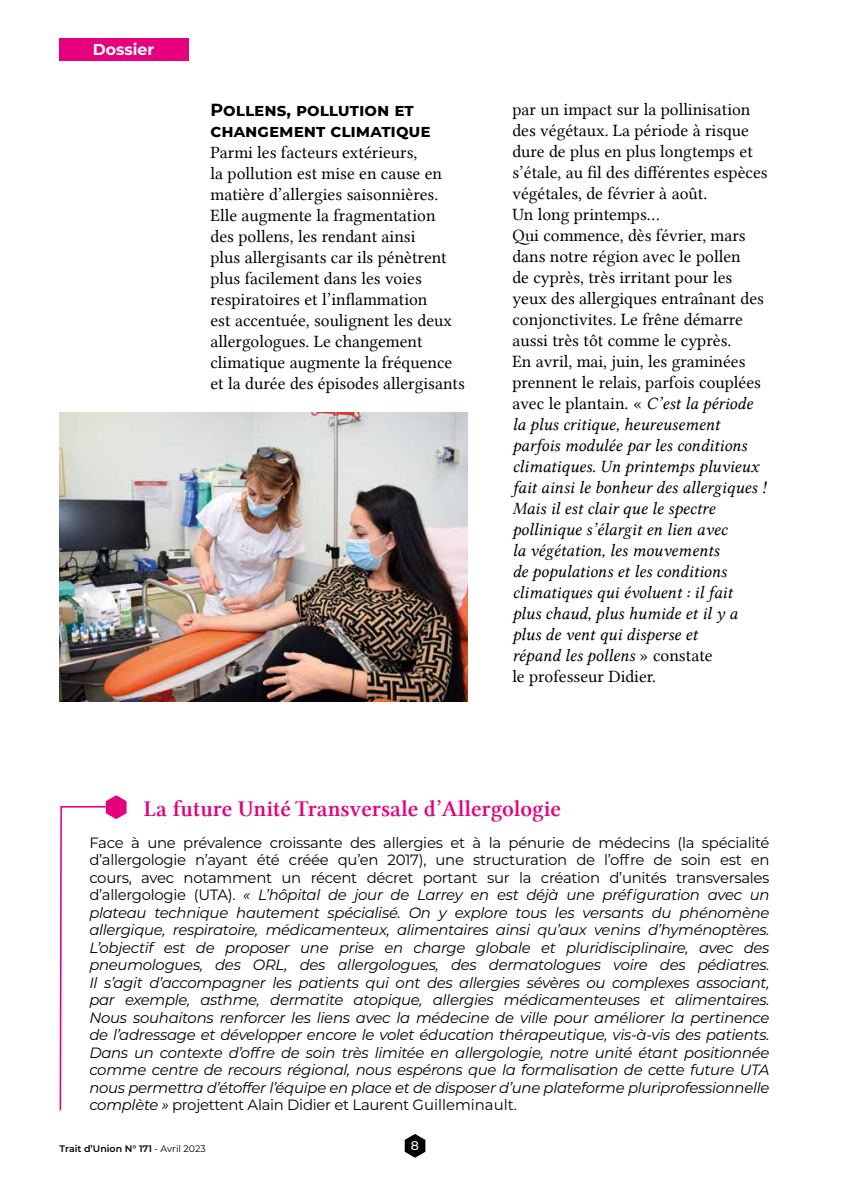
<style>
.page{position:relative;width:844px;height:1191px;background:#fff}
.page>*{position:absolute;margin:0;border:0;box-sizing:border-box;transform-origin:0 0}
.t1{font:22.75px "Lin Libertine Z";color:#e6007d}
.t2{font:17.5px/21px "Lin Libertine";color:#000}
.t3{font:17.5px/21px "Lin Libertine I";color:#000}
.t4{font:700 17.5px/21px "Montserrat";color:#000}
.t5{font:700 15.75px "Montserrat";color:#fff}
.t6{font:italic 14.88px/17.5px "Montserrat";letter-spacing:-.02em;color:#000;text-align:justify}
.t7{font:500 12.6px "Montserrat";color:#fff}
.t8{font:600 9.45px "Montserrat";color:#000}
.s1{font-family:"Lin Libertine I"}
.s2{font-family:"Lin Libertine"}
.s3{font-style:normal}
.s4{font-weight:400}
</style>
<div class="page">
<svg style="left:404px;top:1134px;width:21px;height:23px"></svg>
<div style="left:59px;top:38px;width:129px;height:22px;background:#e6007d"></div>
<svg style="left:59px;top:795px;width:67px;height:316px"></svg>
<img style="left:59px;top:413px;width:408px;height:288px">
<p class="t5" style="left:93px;top:38px;width:63px">Dossier</p>
<p class="t4" style="left:210px;top:99px;width:222px">Pollens, pollution et changement climatique</p>
<p class="t2" style="left:210px;top:142px;width:256px">Parmi les facteurs extérieurs,<br>la pollution est mise en cause en matière d’allergies saisonnières.<br>Elle augmente la fragmentation<br>des pollens, les rendant ainsi<br>plus allergisants car ils pénètrent plus facilement dans les voies respiratoires et l’inflammation<br>est accentuée, soulignent les deux allergologues. Le changement climatique augmente la fréquence et la durée des épisodes allergisants</p>
<p class="t2" style="left:512px;top:99px;width:257px">par un impact sur la pollinisation des végétaux. La période à risque dure de plus en plus longtemps et s’étale, au fil des différentes espèces végétales, de février à août.<br>Un long printemps…<br>Qui commence, dès février, mars dans notre région avec le pollen<br>de cyprès, très irritant pour les yeux des allergiques entraînant des conjonctivites. Le frêne démarre aussi très tôt comme le cyprès.<br>En avril, mai, juin, les graminées prennent le relais, parfois couplées avec le plantain. « <span class="s1">C’est la période</span></p>
<p class="t3" style="left:512px;top:414px;width:255px">la plus critique, heureusement parfois modulée par les conditions climatiques. Un printemps pluvieux fait ainsi le bonheur des allergiques !<br>Mais il est clair que le spectre pollinique s’élargit en lien avec<br>la végétation, les mouvements<br>de populations et les conditions climatiques qui évoluent : il fait<br>plus chaud, plus humide et il y a plus de vent qui disperse et<br>répand les pollens <span class="s2">» constate</span></p>
<p class="t2" style="left:512px;top:666px;width:145px">le professeur Didier.</p>
<h1 class="t1" style="left:144px;top:795px;width:418px">La future Unité Transversale d’Allergologie</h1>
<p class="t6" style="left:89px;top:833px;width:681px"><span class="s3">Face à une prévalence croissante des allergies et à la pénurie de médecins (la spécialité d’allergologie n’ayant été créée qu’en 2017), une structuration de l’offre de soin est en cours, avec notamment un récent décret portant sur la création d’unités transversales d’allergologie (UTA).</span> « L’hôpital de jour de Larrey en est déjà une préfiguration avec un plateau technique hautement spécialisé. On y explore tous les versants du phénomène allergique, respiratoire, médicamenteux, alimentaires ainsi qu’aux venins d’hyménoptères.<br>L’objectif est de proposer une prise en charge globale et pluridisciplinaire, avec des pneumologues, des ORL, des allergologues, des dermatologues voire des pédiatres.<br>Il s’agit d’accompagner les patients qui ont des allergies sévères ou complexes associant, par exemple, asthme, dermatite atopique, allergies médicamenteuses et alimentaires.<br>Nous souhaitons renforcer les liens avec la médecine de ville pour améliorer la pertinence de l’adressage et développer encore le volet éducation thérapeutique, vis-à-vis des patients.<br>Dans un contexte d’offre de soin très limitée en allergologie, notre unité étant positionnée comme centre de recours régional, nous espérons que la formalisation de cette future UTA nous permettra d’étoffer l’équipe en place et de disposer d’une plateforme pluriprofessionnelle complète » <span class="s3">projettent Alain Didier et Laurent Guilleminault.</span></p>
<p class="t8" style="left:60px;top:1141px;width:148px">Trait d’Union N° 171 <span class="s4">- Avril 2023</span></p>
<p class="t7" style="left:411px;top:1136px;width:10px">8</p>
</div>
